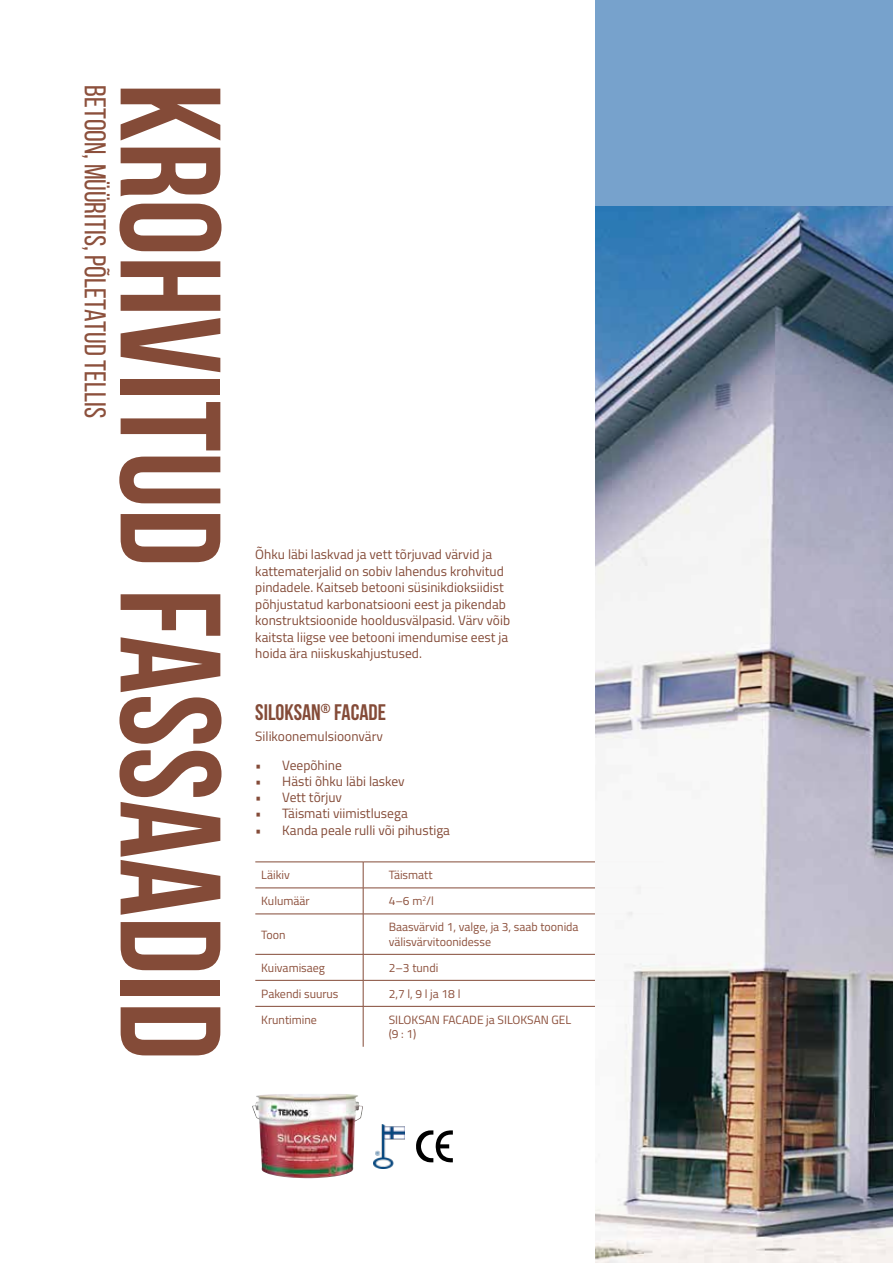
<style>
.page{position:relative;width:893px;height:1263px;background:#fff}
.page>*{position:absolute;margin:0;border:0;box-sizing:border-box;transform-origin:0 0}
.t1{font:700 142.5px "Bebas Neue";color:#844b38}
.t2{font:30px "Bebas Neue";color:#8c503c}
.t3{font:700 22.5px "Bebas Neue";color:#844b38}
.t4{font:13.5px/16.5px "Titillium";color:#844b38}
.t5{font:12px/14.4px "Titillium";color:#8c503c}
</style>
<div class="page">
<hr style="left:255px;top:862px;width:108px;height:1px;background:#844b38">
<hr style="left:363px;top:862px;width:301px;height:1px;background:#844b38">
<hr style="left:255px;top:888px;width:108px;height:1px;background:#844b38">
<hr style="left:363px;top:888px;width:301px;height:1px;background:#844b38">
<hr style="left:255px;top:914px;width:108px;height:1px;background:#844b38">
<hr style="left:363px;top:914px;width:301px;height:1px;background:#844b38">
<hr style="left:255px;top:954px;width:108px;height:1px;background:#844b38">
<hr style="left:363px;top:954px;width:301px;height:1px;background:#844b38">
<hr style="left:255px;top:980px;width:108px;height:1px;background:#844b38">
<hr style="left:363px;top:980px;width:301px;height:1px;background:#844b38">
<hr style="left:255px;top:1006px;width:108px;height:1px;background:#844b38">
<hr style="left:363px;top:1006px;width:301px;height:1px;background:#844b38">
<svg style="left:363px;top:862px;width:1px;height:52px"></svg>
<hr style="left:363px;top:914px;width:1px;height:40px;background:#844b38">
<svg style="left:363px;top:954px;width:1px;height:52px"></svg>
<hr style="left:363px;top:1006px;width:1px;height:41px;background:#844b38">
<img style="left:595px;top:206px;width:298px;height:1057px">
<div style="left:595px;top:0;width:298px;height:206px;background:#77a2cc"></div>
<img style="left:373px;top:1124px;width:31px;height:44px">
<img style="left:252px;top:1094px;width:111px;height:84px">
<svg style="left:416px;top:1130px;width:37px;height:32px"></svg>
<h2 class="t2" style="left:111px;top:85px;width:335px;rotate:90deg">BETOON, MÜÜRITIS, PÕLETATUD TELLIS</h2>
<h1 class="t1" style="left:248px;top:83px;width:978px;rotate:90deg">KROHVITUD FASSAADID</h1>
<p class="t4" style="left:255px;top:545px;width:256px">Õhku läbi laskvad ja vett tõrjuvad värvid ja kattematerjalid on sobiv lahendus krohvitud pindadele. Kaitseb betooni süsinikdioksiidist põhjustatud karbonatsiooni eest ja pikendab konstruktsioonide hooldusvälpasid. Värv võib kaitsta liigse vee betooni imendumise eest ja hoida ära niiskuskahjustused.</p>
<h3 class="t3" style="left:255px;top:700px;width:132px">SILOKSAN<sup>®</sup> FACADE</h3>
<p class="t4" style="left:255px;top:727px;width:129px">Silikoonemulsioonvärv</p>
<p class="t4" style="left:255px;top:756px;width:88px">• Veepõhine</p>
<p class="t4" style="left:255px;top:772px;width:151px">• Hästi õhku läbi laskev</p>
<p class="t4" style="left:255px;top:788px;width:88px">• Vett tõrjuv</p>
<p class="t4" style="left:255px;top:805px;width:154px">• Täismati viimistlusega</p>
<p class="t4" style="left:255px;top:821px;width:196px">• Kanda peale rulli või pihustiga</p>
<p class="t5" style="left:261px;top:867px;width:30px">Läikiv</p>
<p class="t5" style="left:389px;top:867px;width:46px">Täismatt</p>
<p class="t5" style="left:261px;top:893px;width:50px">Kulumäär</p>
<p class="t5" style="left:389px;top:893px;width:47px">4–6 m<sup>2</sup>/l</p>
<p class="t5" style="left:261px;top:927px;width:26px">Toon</p>
<p class="t5" style="left:389px;top:919px;width:191px">Baasvärvid 1, valge, ja 3, saab toonida välisvärvitoonidesse</p>
<p class="t5" style="left:261px;top:960px;width:65px">Kuivamisaeg</p>
<p class="t5" style="left:389px;top:960px;width:51px">2–3 tundi</p>
<p class="t5" style="left:261px;top:986px;width:79px">Pakendi suurus</p>
<p class="t5" style="left:389px;top:986px;width:73px">2,7 l, 9 l ja 18 l</p>
<p class="t5" style="left:261px;top:1012px;width:57px">Kruntimine</p>
<p class="t5" style="left:389px;top:1012px;width:184px">SILOKSAN FACADE ja SILOKSAN GEL (9 : 1)</p>
</div>
